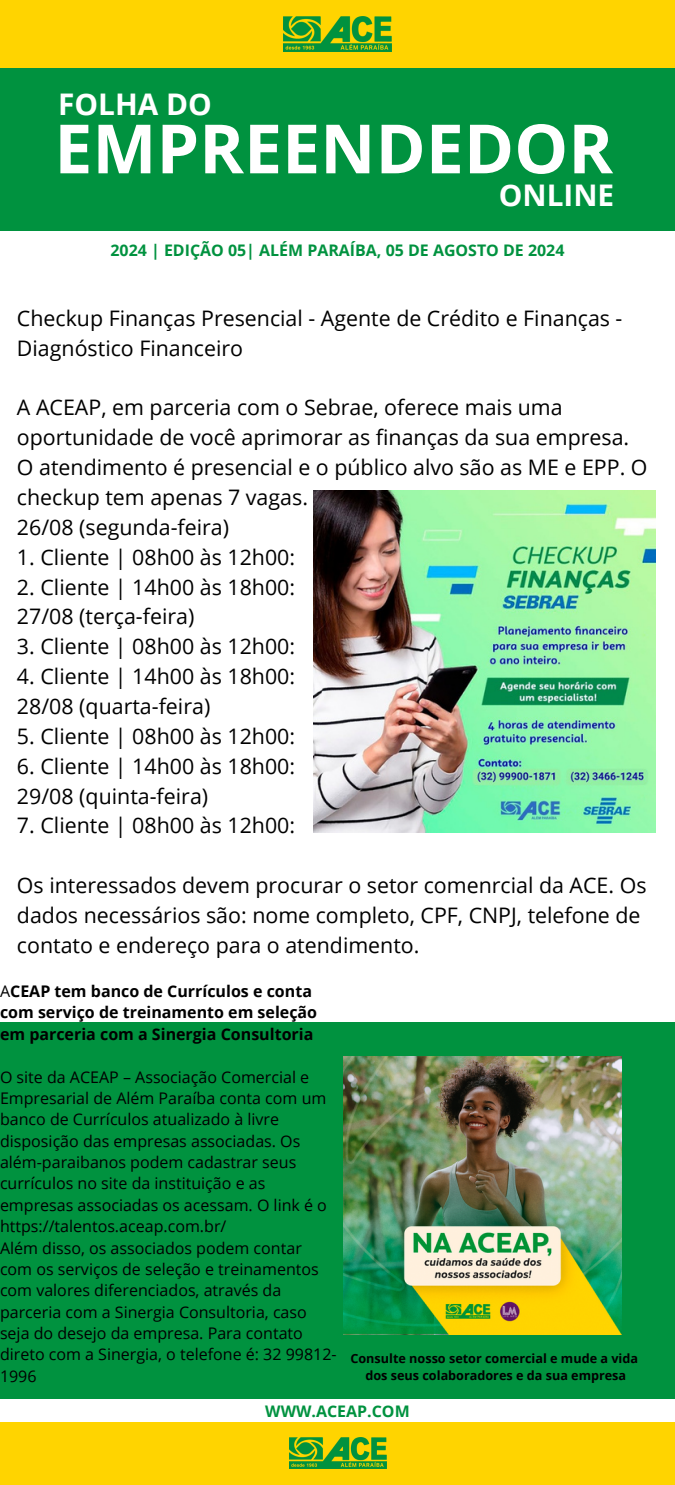
<style>
.page{position:relative;width:675px;height:1485px;background:#fff}
.page>*{position:absolute;margin:0;border:0;box-sizing:border-box;transform-origin:0 0}
.t1{font:700 67.95px "Open Sans";color:#fff}
.t2{font:700 29.85px "Open Sans";color:#fff}
.t3{font:21.45px/29.8px "Open Sans";color:#000}
.t4{font:16.05px/21.3px "Open Sans";color:#000}
.t5{font:700 16.05px/21.3px "Open Sans";color:#000}
.t6{font:700 15.9px "Open Sans";color:#00923f}
.t7{font:700 12.6px "Open Sans";color:#000}
.s1{font-weight:400}
</style>
<div class="page">
<div style="left:0;top:1px;width:675px;height:67px;background:#ffd400"></div>
<div style="left:0;top:1422px;width:675px;height:62px;background:#ffd400"></div>
<div style="left:0;top:68px;width:675px;height:162px;background:#00923f"></div>
<div style="left:0;top:1022px;width:675px;height:376px;background:#00923f"></div>
<img style="left:284px;top:17px;width:108px;height:35px">
<img style="left:289px;top:1437px;width:97px;height:32px">
<img style="left:313px;top:490px;width:342px;height:342px">
<img style="left:343px;top:1056px;width:278px;height:278px">
<h3 class="t2" style="left:58px;top:83px;width:155px">FOLHA DO</h3>
<h5 class="t1" style="left:54px;top:101px;width:560px">EMPREENDEDOR</h5>
<h5 class="t2" style="left:499px;top:174px;width:117px">ONLINE</h5>
<p class="t6" style="left:111px;top:239px;width:455px">2024 | EDIÇÃO 05| ALÉM PARAÍBA, 05 DE AGOSTO DE 2024</p>
<h1 class="t3" style="left:17px;top:302px;width:607px">Checkup Finanças Presencial - Agente de Crédito e Finanças -<br>Diagnóstico Financeiro</h1>
<h2 class="t3" style="left:17px;top:392px;width:632px">A ACEAP, em parceria com o Sebrae, oferece mais uma oportunidade de você aprimorar as finanças da sua empresa.<br>O atendimento é presencial e o público alvo são as ME e EPP. O checkup tem apenas 7 vagas.<br>26/08 (segunda-feira)</h2>
<h2 class="t3" style="left:17px;top:541px;width:280px">1. Cliente | 08h00 às 12h00:</h2>
<h2 class="t3" style="left:17px;top:571px;width:280px">2. Cliente | 14h00 às 18h00:<br>27/08 (terça-feira)</h2>
<h2 class="t3" style="left:17px;top:631px;width:280px">3. Cliente | 08h00 às 12h00:</h2>
<h2 class="t3" style="left:17px;top:661px;width:280px">4. Cliente | 14h00 às 18h00:<br>28/08 (quarta-feira)</h2>
<h2 class="t3" style="left:17px;top:721px;width:280px">5. Cliente | 08h00 às 12h00:</h2>
<h2 class="t3" style="left:17px;top:750px;width:280px">6. Cliente | 14h00 às 18h00:<br>29/08 (quinta-feira)</h2>
<h2 class="t3" style="left:17px;top:810px;width:280px">7. Cliente | 08h00 às 12h00:</h2>
<h4 class="t3" style="left:17px;top:870px;width:631px">Os interessados devem procurar o setor comenrcial da ACE. Os dados necessários são: nome completo, CPF, CNPJ, telefone de contato e endereço para o atendimento.</h4>
<h4 class="t5" style="left:0;top:980px;width:319px"><span class="s1">A</span>CEAP tem banco de Currículos e conta com serviço de treinamento em seleção em parceria com a Sinergia Consultoria</h4>
<p class="t4" style="left:0;top:1066px;width:338px">O site da ACEAP – Associação Comercial e Empresarial de Além Paraíba conta com um banco de Currículos atualizado à livre disposição das empresas associadas. Os além-paraibanos podem cadastrar seus currículos no site da instituição e as empresas associadas os acessam. O link é o https://talentos.aceap.com.br/<br>Além disso, os associados podem contar com os serviços de seleção e treinamentos com valores diferenciados, através da parceria com a Sinergia Consultoria, caso seja do desejo da empresa. Para contato direto com a Sinergia, o telefone é: 32 99812- 1996</p>
<p class="t7" style="left:350px;top:1350px;width:289px">Consulte nosso setor comercial e mude a vida</p>
<p class="t7" style="left:365px;top:1367px;width:262px">dos seus colaboradores e da sua empresa</p>
<p class="t6" style="left:265px;top:1400px;width:146px">WWW.ACEAP.COM</p>
</div>
